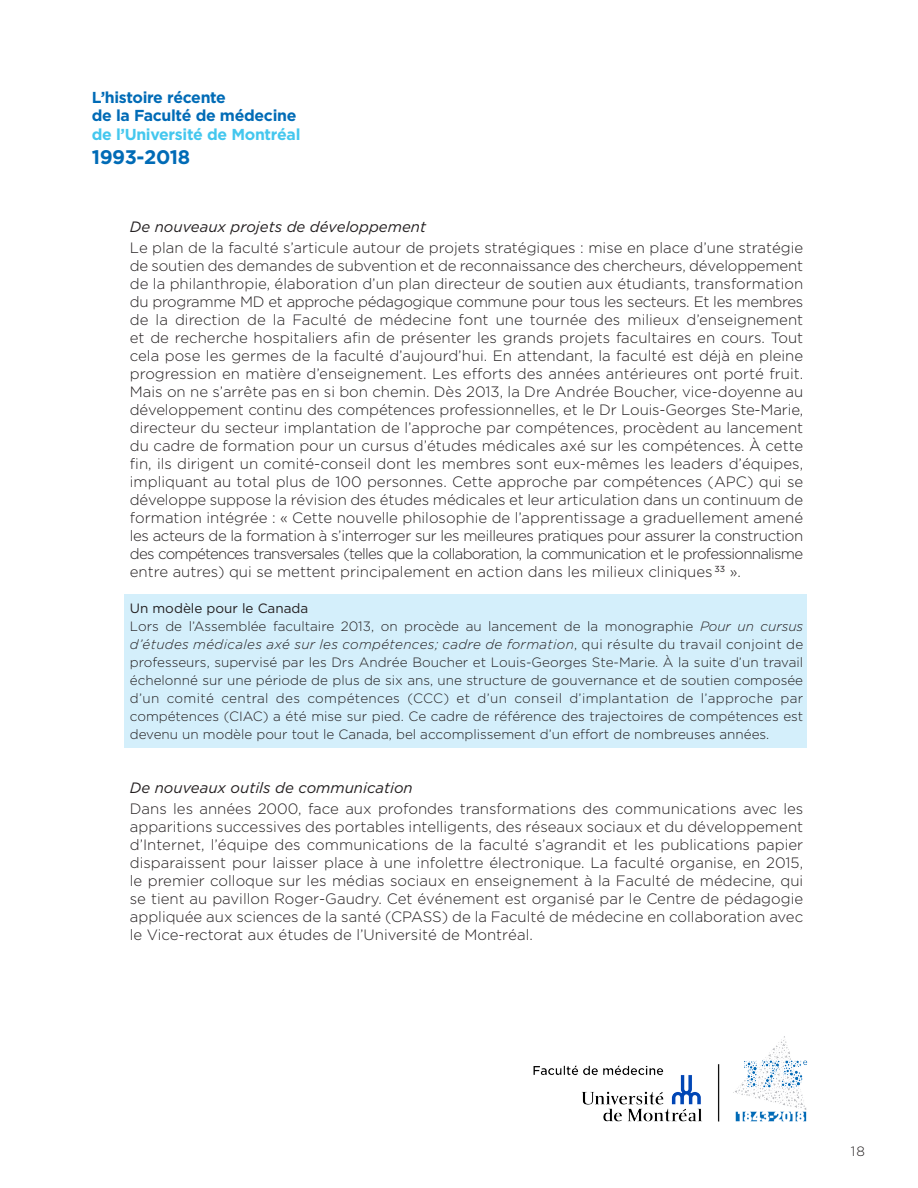
<style>
.page{position:relative;width:918px;height:1188px;background:#fff}
.page>*{position:absolute;margin:0;border:0;box-sizing:border-box;transform-origin:0 0}
.t1{font:700 19.65px "Gotham HTF";letter-spacing:-.02em;color:#006bb6}
.t2{font:700 15.9px/18.1px "Gotham HTF";letter-spacing:-.02em;color:#006bb6}
.t3{font:700 15.9px "Gotham HTF";letter-spacing:-.02em;color:#44c7ee}
.t4{font:300 15px/18px "Gotham HTF";color:#231f20;text-align:justify}
.t5{font:italic 15px "Gotham HTF";color:#231f20}
.t6{font:300 13.5px/18px "Gotham HTF";color:#231f20}
.s1{font-weight:400}
.s2{font-style:italic}
</style>
<div class="page">
<img style="left:533px;top:1036px;width:275px;height:86px">
<div style="left:124px;top:595px;width:683px;height:153px;background:#d4effb"></div>
<p class="t2" style="left:92px;top:88px;width:206px">L’histoire récente<br>de la Faculté de médecine</p>
<p class="t3" style="left:92px;top:125px;width:210px">de l’Université de Montréal</p>
<h1 class="t1" style="left:92px;top:145px;width:100px">1993-2018</h1>
<p class="t5" style="left:130px;top:218px;width:298px">De nouveaux projets de développement</p>
<p class="t4" style="left:130px;top:238px;width:675px">Le plan de la faculté s’articule autour de projets stratégiques : mise en place d’une stratégie de soutien des demandes de subvention et de reconnaissance des chercheurs, développement de la philanthropie, élaboration d’un plan directeur de soutien aux étudiants, transformation du programme MD et approche pédagogique commune pour tous les secteurs. Et les membres de la direction de la Faculté de médecine font une tournée des milieux d’enseignement et de recherche hospitaliers afin de présenter les grands projets facultaires en cours. Tout cela pose les germes de la faculté d’aujourd’hui. En attendant, la faculté est déjà en pleine progression en matière d’enseignement. Les efforts des années antérieures ont porté fruit.<br>Mais on ne s’arrête pas en si bon chemin. Dès 2013, la Dre Andrée Boucher, vice-doyenne au développement continu des compétences professionnelles, et le Dr Louis-Georges Ste-Marie, directeur du secteur implantation de l’approche par compétences, procèdent au lancement du cadre de formation pour un cursus d’études médicales axé sur les compétences. À cette fin, ils dirigent un comité-conseil dont les membres sont eux-mêmes les leaders d’équipes, impliquant au total plus de 100 personnes. Cette approche par compétences (APC) qui se développe suppose la révision des études médicales et leur articulation dans un continuum de formation intégrée : « Cette nouvelle philosophie de l’apprentissage a graduellement amené les acteurs de la formation à s’interroger sur les meilleures pratiques pour assurer la construction des compétences transversales (telles que la collaboration, la communication et le professionnalisme entre autres) qui se mettent principalement en action dans les milieux cliniques <sup>33</sup> ».</p>
<p class="t6" style="left:130px;top:599px;width:675px"><span class="s1">Un modèle pour le Canada<br></span>Lors de l’Assemblée facultaire 2013, on procède au lancement de la monographie <span class="s2">Pour un cursus d’études médicales axé sur les compétences; cadre de formation</span>, qui résulte du travail conjoint de professeurs, supervisé par les Drs Andrée Boucher et Louis-Georges Ste-Marie. À la suite d’un travail échelonné sur une période de plus de six ans, une structure de gouvernance et de soutien composée d’un comité central des compétences (CCC) et d’un conseil d’implantation de l’approche par compétences (CIAC) a été mise sur pied. Ce cadre de référence des trajectoires de compétences est devenu un modèle pour tout le Canada, bel accomplissement d’un effort de nombreuses années.</p>
<p class="t5" style="left:130px;top:779px;width:284px">De nouveaux outils de communication</p>
<p class="t4" style="left:130px;top:799px;width:675px">Dans les années 2000, face aux profondes transformations des communications avec les apparitions successives des portables intelligents, des réseaux sociaux et du développement d’Internet, l’équipe des communications de la faculté s’agrandit et les publications papier disparaissent pour laisser place à une infolettre électronique. La faculté organise, en 2015, le premier colloque sur les médias sociaux en enseignement à la Faculté de médecine, qui se tient au pavillon Roger-Gaudry. Cet événement est organisé par le Centre de pédagogie appliquée aux sciences de la santé (CPASS) de la Faculté de médecine en collaboration avec le Vice-rectorat aux études de l’Université de Montréal.</p>
<p class="t6" style="left:851px;top:1142px;width:16px">18</p>
</div>
